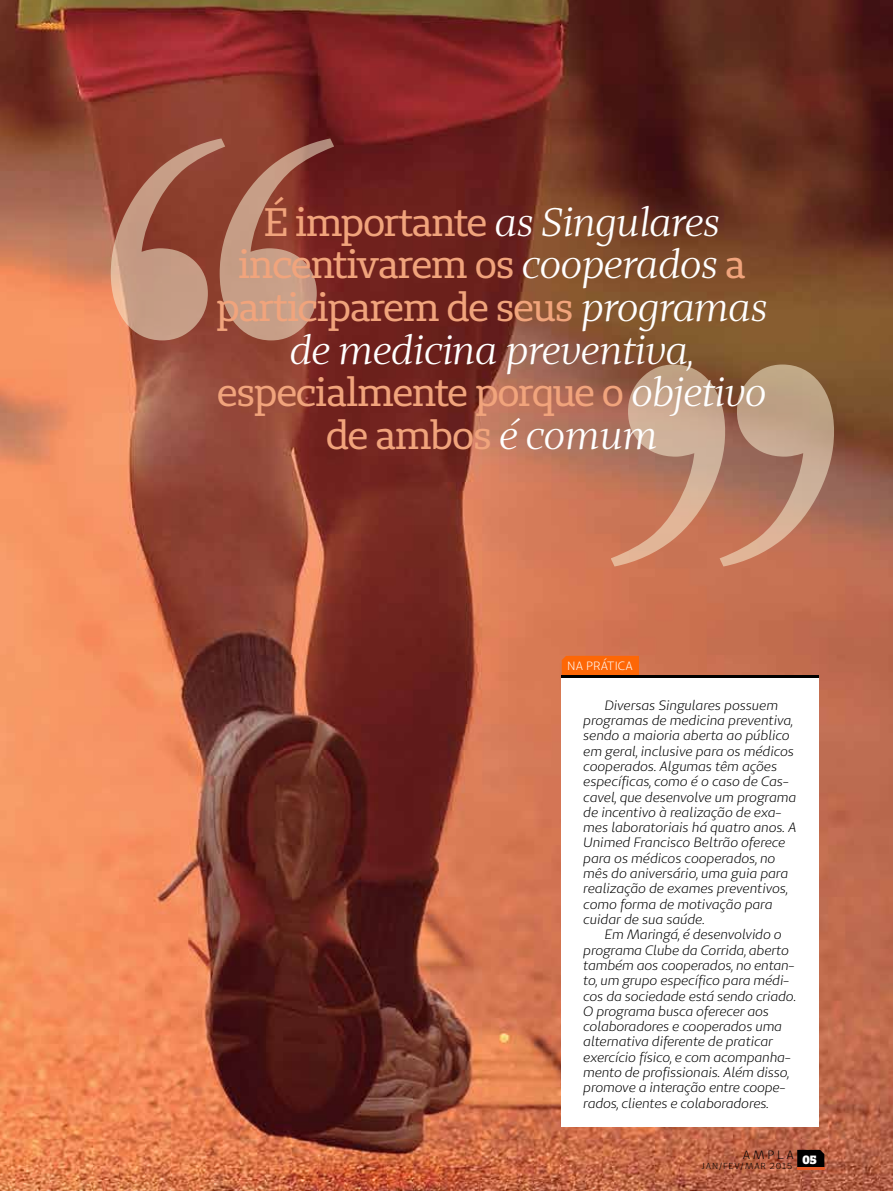
<style>
.page{position:relative;width:893px;height:1191px;background:#fff}
.page>*{position:absolute;margin:0;border:0;box-sizing:border-box;transform-origin:0 0}
.t1{font:789.15px "Bask Old Face";color:#f6eace}
.t2{font:39.75px/42.6px "Unimed Slab";letter-spacing:-.025em;color:#f1a47c;text-align:center}
.t3{font:italic 39.75px "Unimed Serif";letter-spacing:-.025em;color:#fff}
.t4{font:italic 13.5px/15.3px "Unimed Sans";letter-spacing:-.01em;color:#000}
.t5{font:12px "Unimed Sans";color:#fff}
.t6{font:12px "Unimed Sans";color:#000}
.t7{font:900 12px "Unimed Slab";color:#fff}
.t8{font:8.7px "Unimed Sans";color:#000}
.s1{font-family:"Unimed Slab";font-style:normal;color:#f1a47c}
.s2{font-family:"Unimed Serif";font-style:italic;color:#fff}
</style>
<div class="page">
<img style="left:0;top:0;width:893px;height:1191px">
<svg style="left:797px;top:1149px;width:27px;height:18px"></svg>
<hr style="left:797px;top:1167px;width:27px;height:2px;background:#e65a25">
<div style="left:562px;top:676px;width:257px;height:451px;background:#fff"></div>
<svg style="left:562px;top:656px;width:77px;height:19px"></svg>
<hr style="left:562px;top:675px;width:257px;height:2px;background:#000">
<h1 class="t1" style="left:76px;top:-18px;width:298px">‘‘</h1>
<h2 class="t3" style="left:264px;top:196px;width:457px"><span class="s1">É importante</span> as Singulares</h2>
<h2 class="t2" style="left:216px;top:242px;width:553px">incentivarem os <span class="s2">cooperados</span> a participarem de seus <span class="s2">programas</span></h2>
<h2 class="t3" style="left:289px;top:324px;width:407px">de medicina preventiva,</h2>
<h2 class="t2" style="left:217px;top:370px;width:551px">especialmente porque o <span class="s2">objetivo </span>de ambos <span class="s2">é comum</span></h2>
<h1 class="t1" style="left:869px;top:722px;width:298px;rotate:-180deg">‘‘</h1>
<p class="t5" style="left:567px;top:658px;width:48px">NA PRÁTICA</p>
<p class="t4" style="left:583px;top:697px;width:215px;text-indent:21px">Diversas Singulares possuem programas de medicina preventiva, sendo a maioria aberta ao público em geral, inclusive para os médicos cooperados. Algumas têm ações específicas, como é o caso de Cas&shy;cavel, que desenvolve um programa de incentivo à realização de exa&shy;mes laboratoriais há quatro anos. A<br>Unimed Francisco Beltrão oferece para os médicos cooperados, no mês do aniversário, uma guia para realização de exames preventivos, como forma de motivação para cuidar de sua saúde.</p>
<p class="t4" style="left:583px;top:926px;width:214px;text-indent:21px">Em Maringá, é desenvolvido o programa Clube da Corrida, aberto também aos cooperados, no entan&shy;to, um grupo específico para médi&shy;cos da sociedade está sendo criado.<br>O programa busca oferecer aos colaboradores e cooperados uma alternativa diferente de praticar exercício físico, e com acompanha&shy;mento de profissionais. Além disso, promove a interação entre coope&shy;rados, clientes e colaboradores.</p>
<p class="t6" style="left:743px;top:1147px;width:12px">AMPLA</p>
<p class="t8" style="left:702px;top:1160px;width:7px">JAN</p>
<p class="t8" style="left:719px;top:1160px;width:11px">/FEV</p>
<p class="t8" style="left:741px;top:1160px;width:12px">/MAR</p>
<p class="t8" style="left:770px;top:1160px;width:24px">2015</p>
<p class="t7" style="left:802px;top:1151px;width:16px">05</p>
</div>
